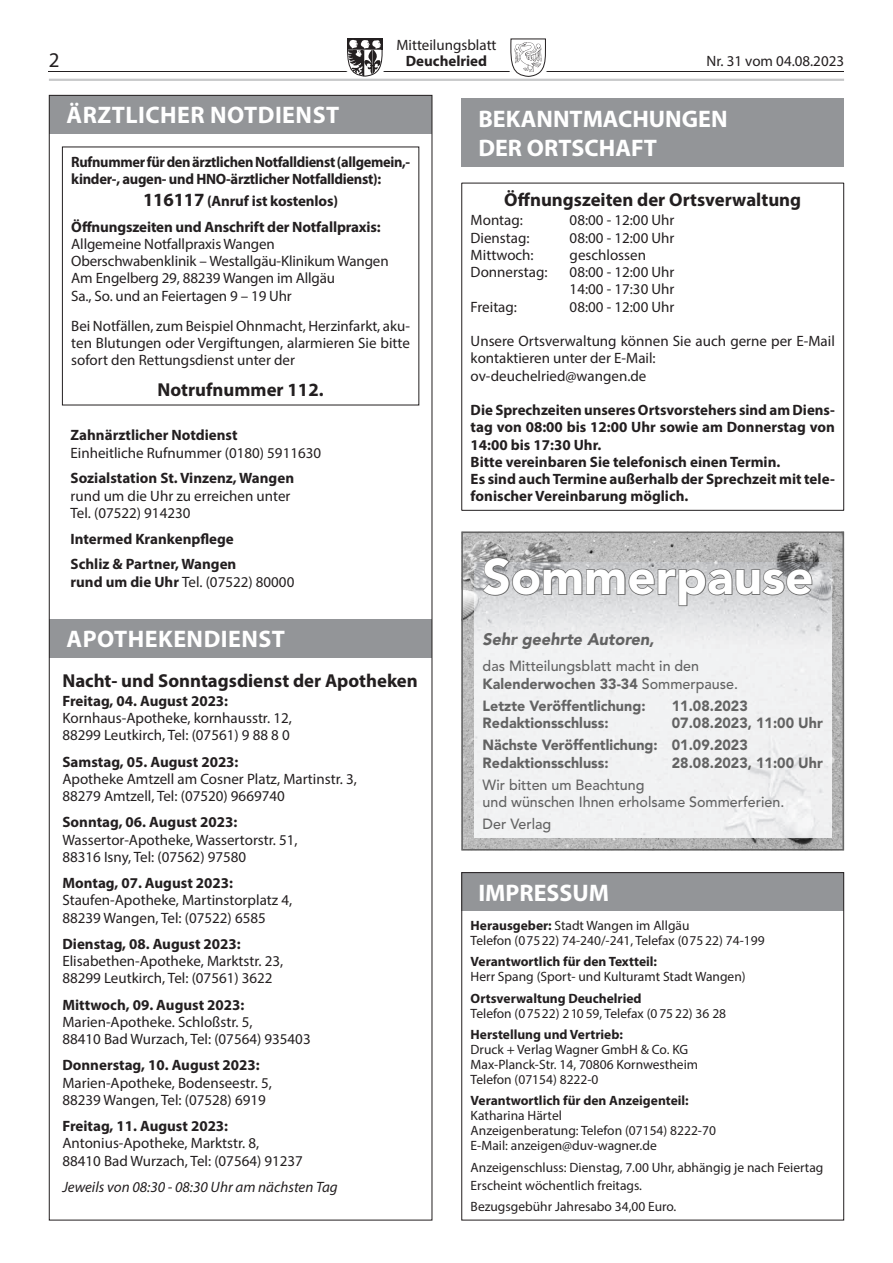
<style>
.page{position:relative;width:893px;height:1263px;background:#fff}
.page>*{position:absolute;margin:0;border:0;box-sizing:border-box;transform-origin:0 0}
.t1{font:900 49.5px "Avenir LT Std";color:#fff}
.t2{font:700 24px/28.8px "Myriad Pro";color:#fff}
.t3{font:700 24px "Myriad Pro";letter-spacing:.02em;color:#fff}
.t4{font:21px "Myriad Pro";color:#231f20}
.t5{font:700 18.75px "Myriad Pro";color:#231f20}
.t6{font:italic 900 16.65px "Avenir LT Std";color:#636363}
.t7{font:15px/17.2px "Myriad Pro";color:#231f20}
.t8{font:700 15px/17.2px "Myriad Pro";color:#231f20}
.t9{font:700 15px/17.2px "Myriad Pro";letter-spacing:-.02em;color:#231f20;scale:.96 1}
.t10{font:italic 15px "Myriad Pro";color:#231f20}
.t11{font:900 14.7px/21.9px "Avenir LT Std";color:#636363}
.t12{font:500 14.7px/17.7px "Avenir LT Std";color:#636363}
.t13{font:13.5px/15px "Myriad Pro";color:#231f20}
.t14{font:700 13.5px "Myriad Pro";color:#231f20}
.s1{font-size:18.75px}
.s2{font-weight:700}
.s3{font-weight:900}
</style>
<div class="page">
<hr style="left:49px;top:71px;width:795px;height:1px;background:#231f20">
<svg style="left:347px;top:38px;width:36px;height:39px"></svg>
<svg style="left:510px;top:38px;width:36px;height:39px"></svg>
<img style="left:513px;top:40px;width:30px;height:33px">
<hr style="left:49px;top:79px;width:795px;height:2px;background:#c7c8ca">
<div style="left:461px;top:99px;width:383px;height:68px;background:#939598"></div>
<div style="left:461px;top:183px;width:383px;height:328px;border:1px solid #231f20"></div>
<div style="left:49px;top:95px;width:383px;height:39px;background:#939598"></div>
<div style="left:49px;top:619px;width:383px;height:38px;background:#939598"></div>
<svg style="left:461px;top:872px;width:383px;height:349px"></svg>
<img style="left:464px;top:534px;width:377px;height:313px">
<div style="left:461px;top:531px;width:383px;height:319px;border:2px solid #636363"></div>
<img style="left:474px;top:563px;width:357px;height:275px">
<svg style="left:481px;top:557px;width:332px;height:50px;background:#b9b9bb"></svg>
<p class="t7" style="left:396px;top:36px;width:102px">Mitteilungsblatt</p>
<h3 class="t4" style="left:49px;top:47px;width:12px">2</h3>
<p class="t8" style="left:406px;top:52px;width:83px">Deuchelried</p>
<p class="t7" style="left:706px;top:52px;width:139px">Nr. 31 vom 04.08.2023</p>
<h2 class="t3" style="left:67px;top:100px;width:274px">ÄRZTLICHER NOTDIENST</h2>
<p class="t9" style="left:71px;top:153px;width:355px">Rufnummer für den ärztlichen Notfalldienst (allgemein,- kinder-, augen- und HNO-ärztlicher Notfalldienst):</p>
<p class="t8" style="left:71px;top:187px;width:311px;line-height:25.8px;text-indent:72px"><span class="s1">116117</span> (Anruf ist kostenlos)<br>Öffnungszeiten und Anschrift der Notfallpraxis:</p>
<p class="t7" style="left:71px;top:235px;width:319px">Allgemeine Notfallpraxis Wangen Oberschwabenklinik – Westallgäu-Klinikum Wangen Am Engelberg 29, 88239 Wangen im Allgäu<br>Sa., So. und an Feiertagen 9 – 19 Uhr</p>
<p class="t7" style="left:71px;top:317px;width:340px;text-align:justify">Bei Notfällen, zum Beispiel Ohnmacht, Herzinfarkt, aku&shy;ten Blutungen oder Vergiftungen, alarmieren Sie bitte sofort den Rettungsdienst unter der</p>
<p class="t5" style="left:158px;top:378px;width:168px">Notrufnummer 112.</p>
<p class="t8" style="left:71px;top:426px;width:169px">Zahnärztlicher Notdienst</p>
<p class="t7" style="left:71px;top:444px;width:252px">Einheitliche Rufnummer (0180) 5911630</p>
<p class="t8" style="left:71px;top:469px;width:225px">Sozialstation St. Vinzenz, Wangen</p>
<p class="t7" style="left:71px;top:487px;width:221px">rund um die Uhr zu erreichen unter<br>Tel. (07522) 914230</p>
<p class="t8" style="left:71px;top:525px;width:167px;line-height:25.8px">Intermed Krankenpflege<br>Schliz &amp; Partner, Wangen</p>
<p class="t7" style="left:71px;top:573px;width:225px"><span class="s2">rund um die Uhr</span> Tel. (07522) 80000</p>
<h2 class="t3" style="left:67px;top:623px;width:220px">APOTHEKENDIENST</h2>
<p class="t5" style="left:62px;top:668px;width:357px">Nacht- und Sonntagsdienst der Apotheken</p>
<p class="t8" style="left:62px;top:692px;width:167px">Freitag, 04. August 2023:</p>
<p class="t7" style="left:62px;top:709px;width:231px">Kornhaus-Apotheke, kornhausstr. 12,<br>88299 Leutkirch, Tel: (07561) 9 88 8 0</p>
<p class="t8" style="left:62px;top:752px;width:178px">Samstag, 05. August 2023:</p>
<p class="t7" style="left:62px;top:770px;width:296px">Apotheke Amtzell am Cosner Platz, Martinstr. 3,<br>88279 Amtzell, Tel: (07520) 9669740</p>
<p class="t8" style="left:62px;top:813px;width:176px">Sonntag, 06. August 2023:</p>
<p class="t7" style="left:62px;top:831px;width:237px">Wassertor-Apotheke, Wassertorstr. 51,<br>88316 Isny, Tel: (07562) 97580</p>
<p class="t8" style="left:62px;top:874px;width:172px">Montag, 07. August 2023:</p>
<p class="t7" style="left:62px;top:891px;width:231px">Staufen-Apotheke, Martinstorplatz 4,<br>88239 Wangen, Tel: (07522) 6585</p>
<p class="t8" style="left:62px;top:935px;width:180px">Dienstag, 08. August 2023:</p>
<p class="t7" style="left:62px;top:952px;width:222px">Elisabethen-Apotheke, Marktstr. 23,<br>88299 Leutkirch, Tel: (07561) 3622</p>
<p class="t8" style="left:62px;top:995px;width:184px">Mittwoch, 09. August 2023:</p>
<p class="t7" style="left:62px;top:1013px;width:250px">Marien-Apotheke. Schloßstr. 5,<br>88410 Bad Wurzach, Tel: (07564) 935403</p>
<p class="t8" style="left:62px;top:1056px;width:199px">Donnerstag, 10. August 2023:</p>
<p class="t7" style="left:62px;top:1074px;width:211px">Marien-Apotheke, Bodenseestr. 5,<br>88239 Wangen, Tel: (07528) 6919</p>
<p class="t8" style="left:62px;top:1117px;width:167px">Freitag, 11. August 2023:</p>
<p class="t7" style="left:62px;top:1134px;width:242px">Antonius-Apotheke, Marktstr. 8,<br>88410 Bad Wurzach, Tel: (07564) 91237</p>
<p class="t10" style="left:62px;top:1178px;width:277px">Jeweils von 08:30 - 08:30 Uhr am nächsten Tag</p>
<h2 class="t2" style="left:478px;top:104px;width:251px">BEKANNTMACHUNGEN<br>DER ORTSCHAFT</h2>
<p class="t5" style="left:504px;top:187px;width:298px">Öffnungszeiten der Ortsverwaltung</p>
<p class="t7" style="left:471px;top:211px;width:54px">Montag:</p>
<p class="t7" style="left:570px;top:211px;width:106px">08:00 - 12:00 Uhr</p>
<p class="t7" style="left:471px;top:229px;width:60px">Dienstag:</p>
<p class="t7" style="left:570px;top:229px;width:106px">08:00 - 12:00 Uhr</p>
<p class="t7" style="left:471px;top:246px;width:65px">Mittwoch:</p>
<p class="t7" style="left:570px;top:246px;width:78px">geschlossen</p>
<p class="t7" style="left:471px;top:263px;width:78px">Donnerstag:</p>
<p class="t7" style="left:570px;top:263px;width:106px">08:00 - 12:00 Uhr<br>14:00 - 17:30 Uhr</p>
<p class="t7" style="left:471px;top:298px;width:48px">Freitag:</p>
<p class="t7" style="left:570px;top:298px;width:106px">08:00 - 12:00 Uhr</p>
<p class="t7" style="left:471px;top:332px;width:366px">Unsere Ortsverwaltung können Sie auch gerne per E-Mail kontaktieren unter der E-Mail: ov-deuchelried@wangen.de</p>
<p class="t8" style="left:471px;top:401px;width:366px">Die Sprechzeiten unseres Ortsvorstehers sind am Diens&shy;tag von 08:00 bis 12:00 Uhr sowie am Donnerstag von 14:00 bis 17:30 Uhr.<br>Bitte vereinbaren Sie telefonisch einen Termin.<br>Es sind auch Termine außerhalb der Sprechzeit mit tele&shy;fonischer Vereinbarung möglich.</p>
<h1 class="t1" style="left:483px;top:547px;width:332px">Sommerpause</h1>
<p class="t6" style="left:483px;top:629px;width:173px">Sehr geehrte Autoren,</p>
<p class="t12" style="left:483px;top:657px;width:257px">das Mitteilungsblatt macht in den<br><span class="s3">Kalenderwochen 33-34</span> Sommerpause.</p>
<p class="t11" style="left:483px;top:694px;width:164px">Letzte Veröffentlichung:</p>
<p class="t11" style="left:672px;top:694px;width:77px">11.08.2023</p>
<p class="t11" style="left:483px;top:712px;width:127px">Redaktionsschluss:</p>
<p class="t11" style="left:483px;top:712px;width:342px;text-indent:189px">07.08.2023, 11:00 Uhr<br>Nächste Veröffentlichung: 01.09.2023</p>
<p class="t11" style="left:483px;top:752px;width:127px">Redaktionsschluss:</p>
<p class="t11" style="left:672px;top:752px;width:152px">28.08.2023, 11:00 Uhr</p>
<p class="t12" style="left:483px;top:776px;width:303px">Wir bitten um Beachtung<br>und wünschen Ihnen erholsame Sommerferien.</p>
<p class="t12" style="left:483px;top:816px;width:70px">Der Verlag</p>
<h2 class="t2" style="left:478px;top:877px;width:132px">IMPRESSUM</h2>
<p class="t13" style="left:471px;top:918px;width:295px"><span class="s2">Herausgeber:</span> Stadt Wangen im Allgäu<br>Telefon (07522) 74-240/-241, Telefax (075 22) 74-199</p>
<p class="t14" style="left:471px;top:953px;width:188px">Verantwortlich für den Textteil:</p>
<p class="t13" style="left:471px;top:969px;width:277px">Herr Spang (Sport- und Kulturamt Stadt Wangen)</p>
<p class="t14" style="left:471px;top:989px;width:173px">Ortsverwaltung Deuchelried</p>
<p class="t13" style="left:471px;top:1005px;width:257px">Telefon (07522) 210 59, Telefax (0 75 22) 36 28</p>
<p class="t14" style="left:471px;top:1026px;width:154px">Herstellung und Vertrieb:</p>
<p class="t13" style="left:471px;top:1042px;width:229px">Druck + Verlag Wagner GmbH &amp; Co. KG<br>Max-Planck-Str. 14, 70806 Kornwestheim<br>Telefon (07154) 8222-0</p>
<p class="t14" style="left:471px;top:1092px;width:220px">Verantwortlich für den Anzeigenteil:</p>
<p class="t13" style="left:471px;top:1108px;width:247px">Katharina Härtel<br>Anzeigenberatung: Telefon (07154) 8222-70<br>E-Mail: anzeigen@duv-wagner.de</p>
<p class="t13" style="left:471px;top:1158px;width:354px;line-height:18px">Anzeigenschluss: Dienstag, 7.00 Uhr, abhängig je nach Feiertag<br>Erscheint wöchentlich freitags.</p>
<p class="t13" style="left:471px;top:1199px;width:207px">Bezugsgebühr Jahresabo 34,00 Euro.</p>
</div>
